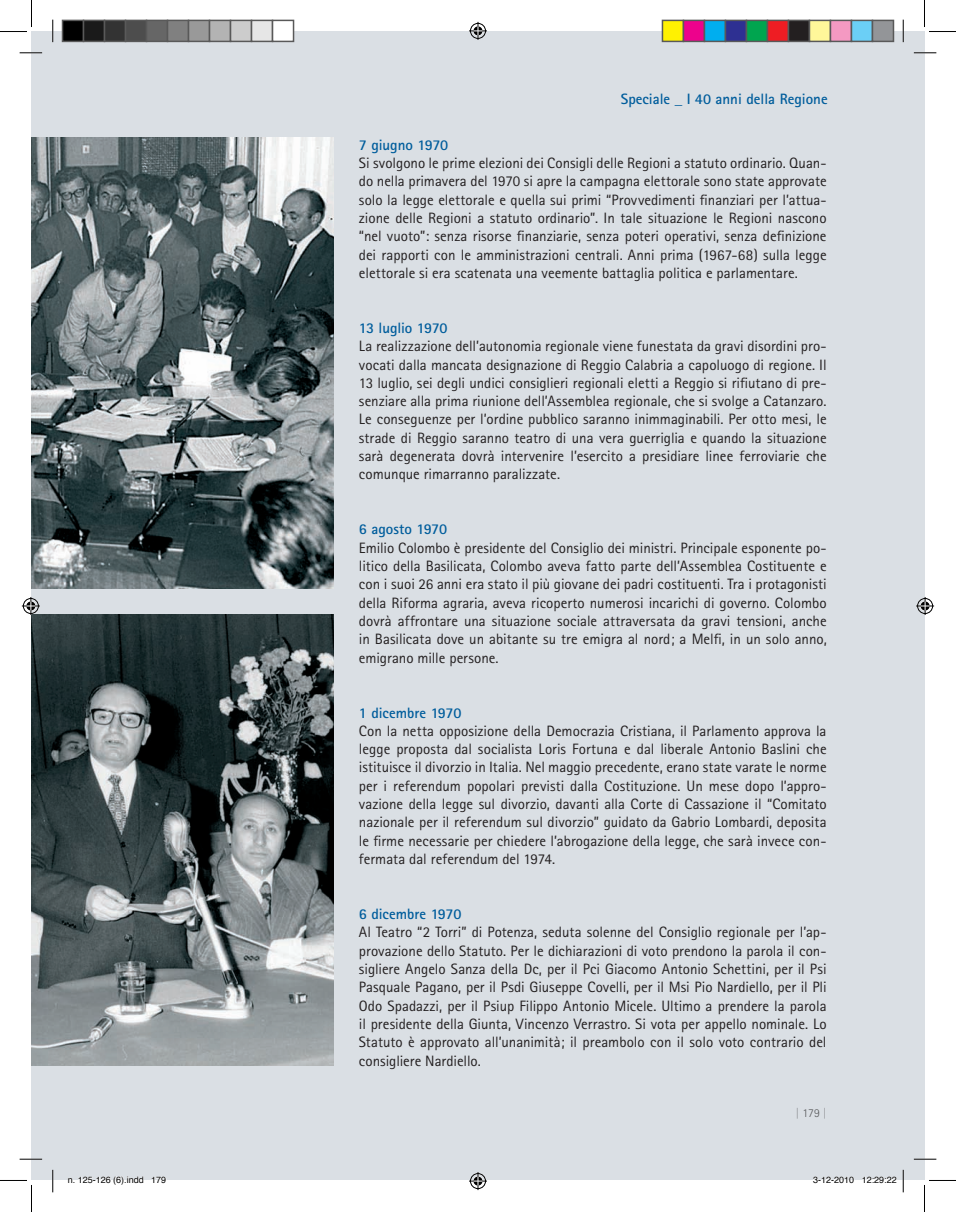
<style>
.page{position:relative;width:956px;height:1212px;background:#fff}
.page>*{position:absolute;margin:0;border:0;box-sizing:border-box;transform-origin:0 0}
.t1{font:15px/18.3px "Rotis Sans Serif";color:#231f20;text-align:justify}
.t2{font:700 15px "Rotis Sans Serif";color:#005d9c}
.t3{font:300 12px "Rotis Sans Serif";color:#57585a}
.t4{font:9px "Helvetica";color:#000}
.s1{color:#8a8c8f}
</style>
<div class="page">
<div style="left:32px;top:32px;width:892px;height:1148px;background:#dadfe4"></div>
<img style="left:32px;top:138px;width:301px;height:451px">
<img style="left:32px;top:614px;width:301px;height:451px">
<svg style="left:20px;top:52px;width:22px;height:2px"></svg>
<svg style="left:914px;top:52px;width:22px;height:2px"></svg>
<svg style="left:20px;top:1158px;width:22px;height:1px"></svg>
<svg style="left:914px;top:1158px;width:22px;height:1px"></svg>
<svg style="left:52px;top:20px;width:2px;height:22px"></svg>
<svg style="left:52px;top:1169px;width:2px;height:22px"></svg>
<svg style="left:903px;top:20px;width:1px;height:22px"></svg>
<svg style="left:903px;top:1169px;width:1px;height:22px"></svg>
<svg style="left:0;top:0;width:32px;height:32px"></svg>
<svg style="left:0;top:1179px;width:32px;height:32px"></svg>
<svg style="left:924px;top:0;width:32px;height:32px"></svg>
<svg style="left:924px;top:1179px;width:32px;height:32px"></svg>
<svg style="left:469px;top:22px;width:18px;height:18px"></svg>
<svg style="left:469px;top:1172px;width:18px;height:17px"></svg>
<svg style="left:22px;top:597px;width:18px;height:18px"></svg>
<svg style="left:916px;top:597px;width:18px;height:18px"></svg>
<div style="left:63px;top:20px;width:21px;height:21px;background:#000"></div>
<div style="left:62px;top:20px;width:22px;height:22px;border:2px solid #595959"></div>
<div style="left:84px;top:20px;width:21px;height:21px;background:#1a1a1a"></div>
<div style="left:83px;top:20px;width:22px;height:22px;border:2px solid #595959"></div>
<div style="left:105px;top:20px;width:21px;height:21px;background:#333"></div>
<div style="left:104px;top:20px;width:22px;height:22px;border:2px solid #595959"></div>
<div style="left:126px;top:20px;width:21px;height:21px;background:#4d4d4d"></div>
<div style="left:125px;top:20px;width:22px;height:22px;border:2px solid #595959"></div>
<div style="left:147px;top:20px;width:21px;height:21px;background:#666"></div>
<div style="left:146px;top:20px;width:22px;height:22px;border:2px solid #595959"></div>
<div style="left:168px;top:20px;width:21px;height:21px;background:#808080"></div>
<div style="left:167px;top:20px;width:22px;height:22px;border:2px solid #595959"></div>
<div style="left:189px;top:20px;width:21px;height:21px;background:#999"></div>
<div style="left:188px;top:20px;width:22px;height:22px;border:2px solid #595959"></div>
<div style="left:210px;top:20px;width:21px;height:21px;background:#b3b3b3"></div>
<div style="left:209px;top:20px;width:22px;height:22px;border:2px solid #595959"></div>
<div style="left:231px;top:20px;width:21px;height:21px;background:#ccc"></div>
<div style="left:230px;top:20px;width:22px;height:22px;border:2px solid #595959"></div>
<div style="left:252px;top:20px;width:21px;height:21px;background:#e6e6e6"></div>
<div style="left:251px;top:20px;width:22px;height:22px;border:2px solid #595959"></div>
<div style="left:273px;top:20px;width:21px;height:21px;background:#fff"></div>
<div style="left:272px;top:20px;width:22px;height:22px;border:2px solid #595959"></div>
<div style="left:662px;top:20px;width:21px;height:21px;background:#fff101"></div>
<div style="left:662px;top:20px;width:22px;height:22px;border:2px solid #595959"></div>
<div style="left:683px;top:20px;width:21px;height:21px;background:#ed028c"></div>
<div style="left:683px;top:20px;width:22px;height:22px;border:2px solid #595959"></div>
<div style="left:704px;top:20px;width:21px;height:21px;background:#00aeef"></div>
<div style="left:704px;top:20px;width:22px;height:22px;border:2px solid #595959"></div>
<div style="left:725px;top:20px;width:21px;height:21px;background:#2e3092"></div>
<div style="left:725px;top:20px;width:22px;height:22px;border:2px solid #595959"></div>
<div style="left:746px;top:20px;width:21px;height:21px;background:#00a54f"></div>
<div style="left:746px;top:20px;width:22px;height:22px;border:2px solid #595959"></div>
<div style="left:767px;top:20px;width:21px;height:21px;background:#ee1d23"></div>
<div style="left:767px;top:20px;width:22px;height:22px;border:2px solid #595959"></div>
<div style="left:788px;top:20px;width:21px;height:21px;background:#231f20"></div>
<div style="left:788px;top:20px;width:22px;height:22px;border:2px solid #595959"></div>
<div style="left:809px;top:20px;width:21px;height:21px;background:#fff79a"></div>
<div style="left:809px;top:20px;width:22px;height:22px;border:2px solid #595959"></div>
<div style="left:830px;top:20px;width:21px;height:21px;background:#f499c2"></div>
<div style="left:830px;top:20px;width:22px;height:22px;border:2px solid #595959"></div>
<div style="left:851px;top:20px;width:21px;height:21px;background:#6bcff6"></div>
<div style="left:851px;top:20px;width:22px;height:22px;border:2px solid #595959"></div>
<div style="left:872px;top:20px;width:21px;height:21px;background:#939598"></div>
<div style="left:872px;top:20px;width:22px;height:22px;border:2px solid #595959"></div>
<svg style="left:68px;top:1176px;width:76px;height:4px"></svg>
<svg style="left:152px;top:1176px;width:15px;height:4px"></svg>
<svg style="left:813px;top:1176px;width:41px;height:4px"></svg>
<svg style="left:862px;top:1176px;width:35px;height:4px"></svg>
<p class="t2" style="left:621px;top:89px;width:208px">Speciale _ I 40 anni della Regione</p>
<p class="t2" style="left:359px;top:135px;width:91px">7 giugno 1970</p>
<p class="t1" style="left:359px;top:154px;width:469px">Si svolgono le prime elezioni dei Consigli delle Regioni a statuto ordinario. Quan&shy;do nella primavera del 1970 si apre la campagna elettorale sono state approvate solo la legge elettorale e quella sui primi “Provvedimenti finanziari per l’attua&shy;zione delle Regioni a statuto ordinario”. In tale situazione le Regioni nascono “nel vuoto”: senza risorse finanziarie, senza poteri operativi, senza definizione dei rapporti con le amministrazioni centrali. Anni prima (1967-68) sulla legge elettorale si era scatenata una veemente battaglia politica e parlamentare.</p>
<p class="t2" style="left:359px;top:318px;width:90px">13 luglio 1970</p>
<p class="t1" style="left:359px;top:337px;width:469px">La realizzazione dell’autonomia regionale viene funestata da gravi disordini pro&shy;vocati dalla mancata designazione di Reggio Calabria a capoluogo di regione. Il 13 luglio, sei degli undici consiglieri regionali eletti a Reggio si rifiutano di pre&shy;senziare alla prima riunione dell’Assemblea regionale, che si svolge a Catanzaro.<br>Le conseguenze per l’ordine pubblico saranno inimmaginabili. Per otto mesi, le strade di Reggio saranno teatro di una vera guerriglia e quando la situazione sarà degenerata dovrà intervenire l’esercito a presidiare linee ferroviarie che comunque rimarranno paralizzate.</p>
<p class="t2" style="left:359px;top:519px;width:90px">6 agosto 1970</p>
<p class="t1" style="left:359px;top:538px;width:469px">Emilio Colombo è presidente del Consiglio dei ministri. Principale esponente po&shy;litico della Basilicata, Colombo aveva fatto parte dell’Assemblea Costituente e con i suoi 26 anni era stato il più giovane dei padri costituenti. Tra i protagonisti della Riforma agraria, aveva ricoperto numerosi incarichi di governo. Colombo dovrà affrontare una situazione sociale attraversata da gravi tensioni, anche in Basilicata dove un abitante su tre emigra al nord; a Melfi, in un solo anno, emigrano mille persone.</p>
<p class="t2" style="left:359px;top:702px;width:104px">1 dicembre 1970</p>
<p class="t1" style="left:359px;top:721px;width:469px">Con la netta opposizione della Democrazia Cristiana, il Parlamento approva la legge proposta dal socialista Loris Fortuna e dal liberale Antonio Baslini che istituisce il divorzio in Italia. Nel maggio precedente, erano state varate le norme per i referendum popolari previsti dalla Costituzione. Un mese dopo l’appro&shy;vazione della legge sul divorzio, davanti alla Corte di Cassazione il “Comitato nazionale per il referendum sul divorzio” guidato da Gabrio Lombardi, deposita le firme necessarie per chiedere l’abrogazione della legge, che sarà invece con&shy;fermata dal referendum del 1974.</p>
<p class="t2" style="left:359px;top:904px;width:104px">6 dicembre 1970</p>
<p class="t1" style="left:359px;top:922px;width:469px">Al Teatro “2 Torri” di Potenza, seduta solenne del Consiglio regionale per l’ap&shy;provazione dello Statuto. Per le dichiarazioni di voto prendono la parola il con&shy;sigliere Angelo Sanza della Dc, per il Pci Giacomo Antonio Schettini, per il Psi Pasquale Pagano, per il Psdi Giuseppe Covelli, per il Msi Pio Nardiello, per il Pli Odo Spadazzi, per il Psiup Filippo Antonio Micele. Ultimo a prendere la parola il presidente della Giunta, Vincenzo Verrastro. Si vota per appello nominale. Lo Statuto è approvato all’unanimità; il preambolo con il solo voto contrario del consigliere Nardiello.</p>
<p class="t3" style="left:796px;top:1105px;width:33px"><span class="s1">|</span> 179 <span class="s1">|</span></p>
<p class="t4" style="left:68px;top:1173px;width:100px">n. 125-126 (6).indd 179</p>
<p class="t4" style="left:813px;top:1173px;width:85px">3-12-2010 12:29:22</p>
</div>
